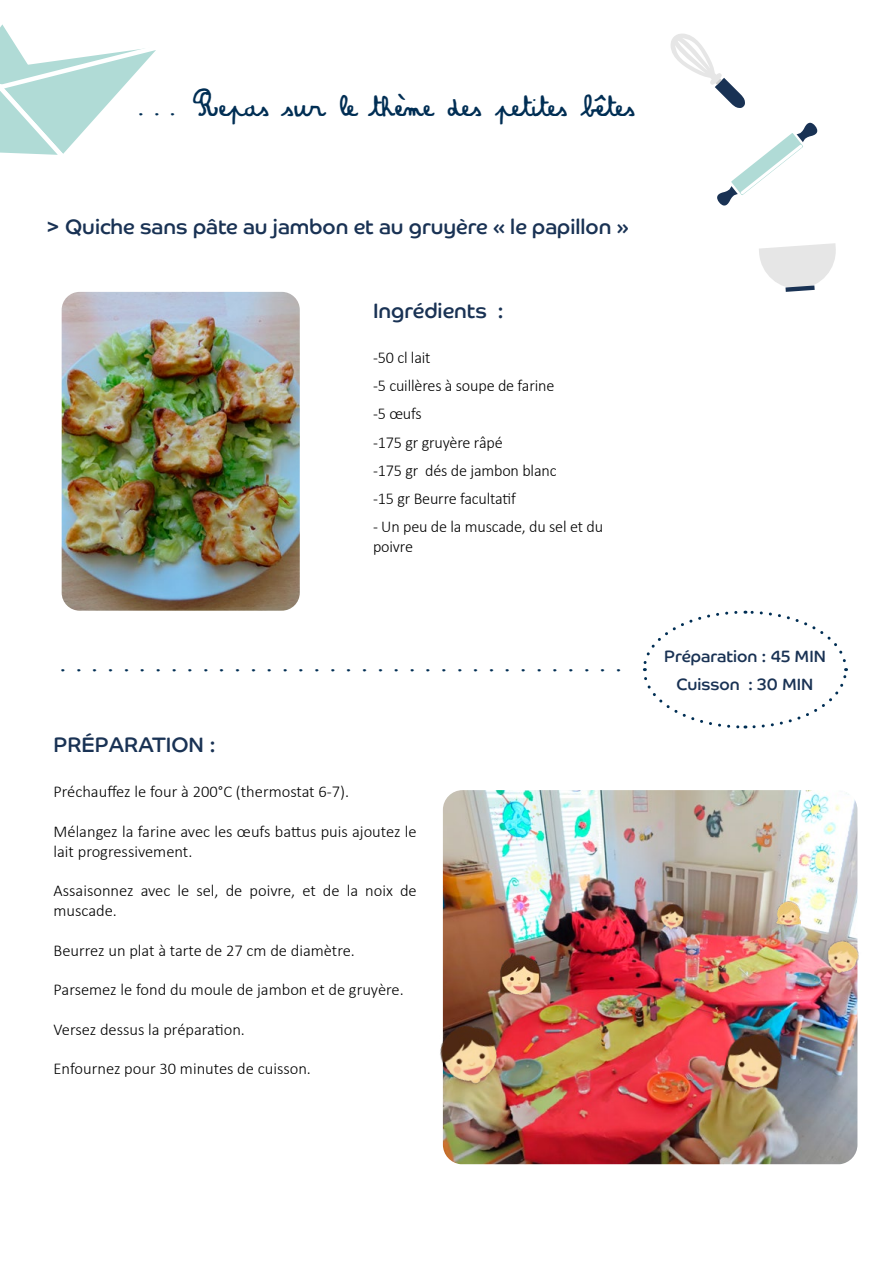
<style>
.page{position:relative;width:893px;height:1263px;background:#fff}
.page>*{position:absolute;margin:0;border:0;box-sizing:border-box;transform-origin:0 0}
.t1{font:30px "Amandine";color:#002e54}
.t2{font:21px "Co Headline Corp";color:#193254}
.t3{font:300 16.5px/28.3px "Calibri";color:#000}
.t4{font:16.5px/27.3px "Co Headline Corp";color:#193254;text-align:center}
</style>
<div class="page">
<svg style="left:671px;top:34px;width:74px;height:74px"></svg>
<svg style="left:759px;top:243px;width:77px;height:49px"></svg>
<svg style="left:717px;top:122px;width:101px;height:84px"></svg>
<svg style="left:0;top:24px;width:156px;height:131px"></svg>
<img style="left:443px;top:790px;width:414px;height:374px">
<img style="left:62px;top:292px;width:238px;height:319px">
<img style="left:775px;top:901px;width:26px;height:26px">
<img style="left:495px;top:951px;width:49px;height:49px">
<img style="left:821px;top:936px;width:38px;height:43px">
<img style="left:440px;top:1017px;width:68px;height:75px">
<img style="left:658px;top:902px;width:29px;height:28px">
<img style="left:717px;top:1027px;width:71px;height:74px">
<svg style="left:643px;top:610px;width:205px;height:119px"></svg>
<h1 class="t1" style="left:130px;top:85px;width:505px">... Repas sur le thème des petites bêtes</h1>
<p class="t2" style="left:47px;top:214px;width:584px">&gt; Quiche sans pâte au jambon et au gruyère « le papillon »</p>
<p class="t2" style="left:373px;top:298px;width:132px">Ingrédients :</p>
<p class="t3" style="left:373px;top:343px;width:185px">-50 cl lait<br>-5 cuillères à soupe de farine -5 œufs<br>-175 gr gruyère râpé<br>-175 gr dés de jambon blanc -15 gr Beurre facultatif</p>
<p class="t3" style="left:373px;top:517px;width:232px;line-height:19.8px">- Un peu de la muscade, du sel et du poivre</p>
<h1 class="t1" style="left:52px;top:641px;width:573px">....................................</h1>
<p class="t2" style="left:54px;top:732px;width:164px">PRÉPARATION :</p>
<p class="t3" style="left:54px;top:777px;width:297px">Préchauffez le four à 200°C (thermostat 6-7).</p>
<p class="t3" style="left:54px;top:821px;width:365px;line-height:19.8px">Mélangez la farine avec les œufs battus puis ajoutez le lait progressivement.</p>
<p class="t3" style="left:54px;top:881px;width:365px;line-height:19.8px">Assaisonnez avec le sel, de poivre, et de la noix de muscade.</p>
<p class="t3" style="left:54px;top:936px;width:303px">Beurrez un plat à tarte de 27 cm de diamètre.</p>
<p class="t3" style="left:54px;top:975px;width:352px">Parsemez le fond du moule de jambon et de gruyère.</p>
<p class="t3" style="left:54px;top:1015px;width:193px">Versez dessus la préparation.</p>
<p class="t3" style="left:54px;top:1054px;width:259px">Enfournez pour 30 minutes de cuisson.</p>
<p class="t4" style="left:664px;top:643px;width:163px">Préparation : 45 MIN<br>Cuisson : 30 MIN</p>
</div>
